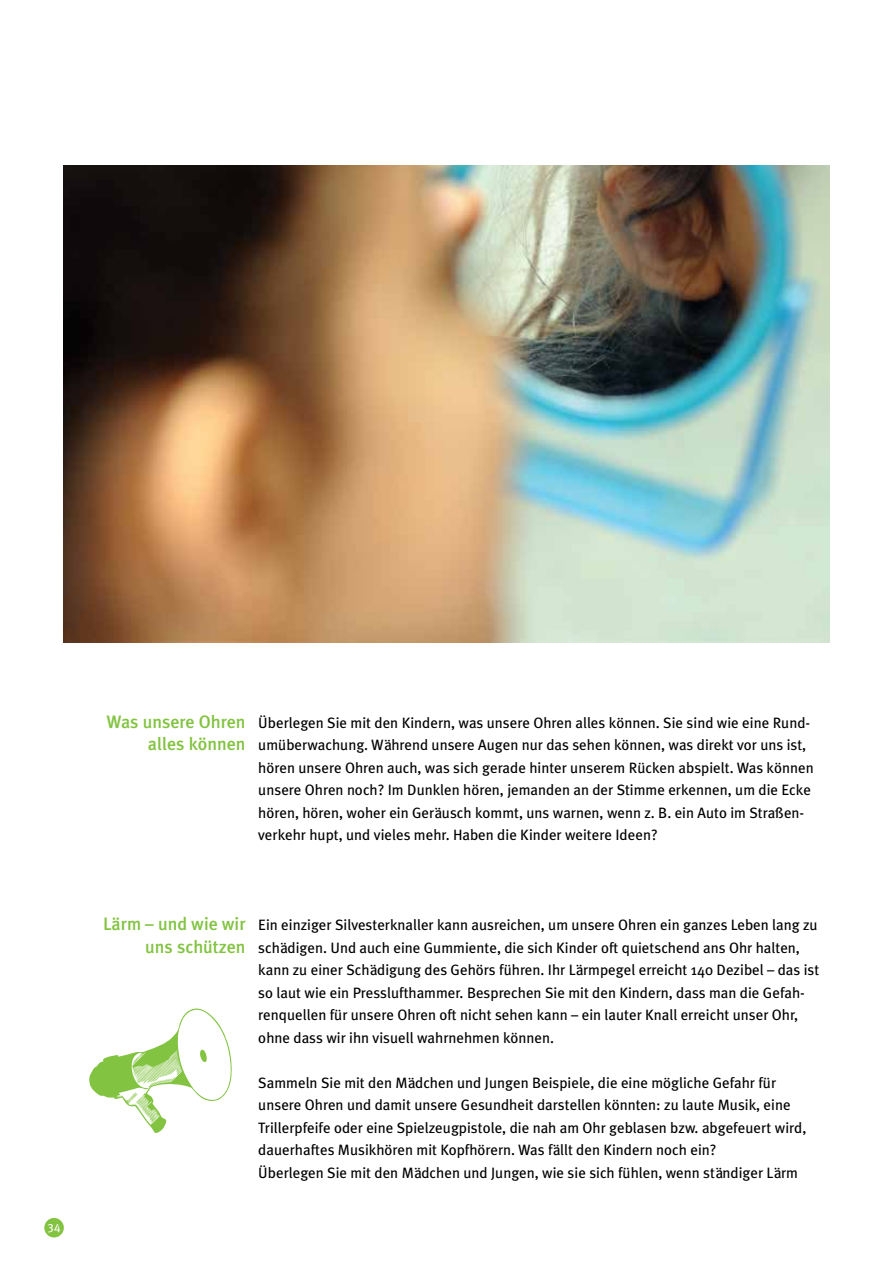
<style>
.page{position:relative;width:893px;height:1263px;background:#fff}
.page>*{position:absolute;margin:0;border:0;box-sizing:border-box;transform-origin:0 0}
.t1{font:500 18px/22.5px "Meta Plus";color:#82c341;text-align:right}
.t2{font:15px/22.5px "Meta Plus";color:#000}
.t3{font:12px "Meta Plus Book Caps";color:#fff}
</style>
<div class="page">
<div style="left:44px;top:1218px;width:20px;height:19px;background:#82c341;border-radius:50%"></div>
<img style="left:64px;top:165px;width:765px;height:477px">
<svg style="left:89px;top:1008px;width:143px;height:125px"></svg>
<p class="t3" style="left:48px;top:1221px;width:14px">34</p>
<p class="t1" style="left:107px;top:710px;width:140px">Was unsere Ohren alles können</p>
<p class="t2" style="left:258px;top:711px;width:557px">Überlegen Sie mit den Kindern, was unsere Ohren alles können. Sie sind wie eine Rund&shy;umüberwachung. Während unsere Augen nur das sehen können, was direkt vor uns ist, hören unsere Ohren auch, was sich gerade hinter unserem Rücken abspielt. Was können unsere Ohren noch? Im Dunklen hören, jemanden an der Stimme erkennen, um die Ecke hören, hören, woher ein Geräusch kommt, uns warnen, wenn z. B. ein Auto im Straßen&shy;verkehr hupt, und vieles mehr. Haben die Kinder weitere Ideen?</p>
<p class="t1" style="left:103px;top:913px;width:144px">Lärm – und wie wir uns schützen</p>
<p class="t2" style="left:258px;top:914px;width:562px">Ein einziger Silvesterknaller kann ausreichen, um unsere Ohren ein ganzes Leben lang zu schädigen. Und auch eine Gummiente, die sich Kinder oft quietschend ans Ohr halten, kann zu einer Schädigung des Gehörs führen. Ihr Lärmpegel erreicht 140 Dezibel – das ist so laut wie ein Presslufthammer. Besprechen Sie mit den Kindern, dass man die Gefah&shy;renquellen für unsere Ohren oft nicht sehen kann – ein lauter Knall erreicht unser Ohr, ohne dass wir ihn visuell wahrnehmen können.</p>
<p class="t2" style="left:258px;top:1071px;width:549px">Sammeln Sie mit den Mädchen und Jungen Beispiele, die eine mögliche Gefahr für unsere Ohren und damit unsere Gesundheit darstellen könnten: zu laute Musik, eine Trillerpfeife oder eine Spielzeugpistole, die nah am Ohr geblasen bzw. abgefeuert wird, dauerhaftes Musikhören mit Kopfhörern. Was fällt den Kindern noch ein?<br>Überlegen Sie mit den Mädchen und Jungen, wie sie sich fühlen, wenn ständiger Lärm</p>
</div>
